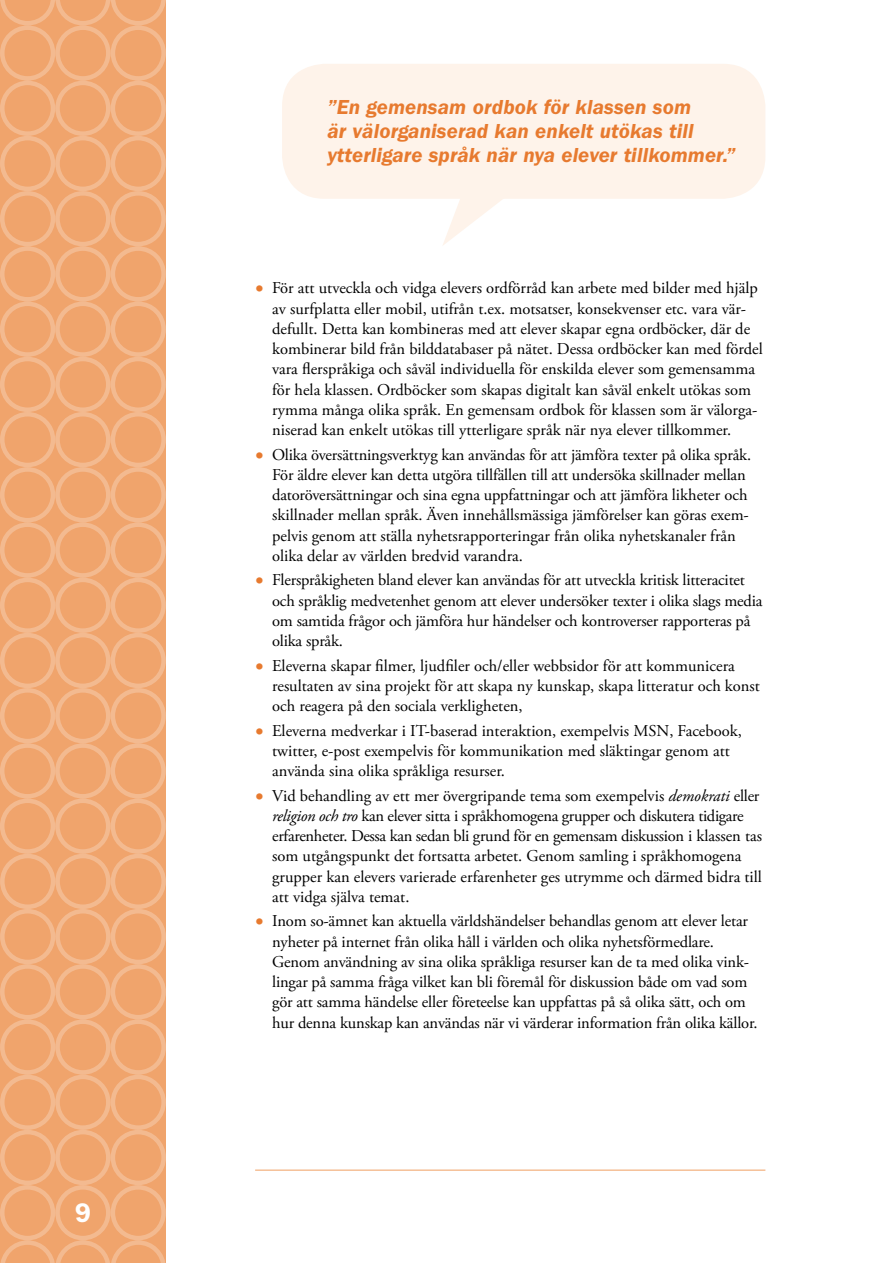
<style>
.page{position:relative;width:893px;height:1263px;background:#fff}
.page>*{position:absolute;margin:0;border:0;box-sizing:border-box;transform-origin:0 0}
.t1{font:600 27px "Franklin Gothic LT";color:#fff}
.t2{font:italic 600 21px/24px "Franklin Gothic LT";letter-spacing:.005em;color:#e77a2f}
.t3{font:16.5px/20.2px "Adobe Garamond Pro";color:#000}
.s1{font-size:22.5px;color:#e77a2f}
.s2{font-style:italic}
</style>
<div class="page">
<hr style="left:255px;top:1169px;width:510px;height:2px;background:#f5bf96">
<div style="left:0;top:0;width:166px;height:1263px;background:#f0a46c"></div>
<div style="left:0;top:412px;width:55px;height:55px;border:4px solid #fff;border-radius:50%"></div>
<div style="left:0;top:854px;width:55px;height:55px;border:4px solid #fff;border-radius:50%"></div>
<div style="left:0;top:633px;width:55px;height:55px;border:4px solid #fff;border-radius:50%"></div>
<div style="left:0;top:1075px;width:55px;height:55px;border:4px solid #fff;border-radius:50%"></div>
<div style="left:0;top:191px;width:55px;height:55px;border:4px solid #fff;border-radius:50%"></div>
<div style="left:0;top:522px;width:55px;height:56px;border:4px solid #fff;border-radius:50%"></div>
<div style="left:0;top:964px;width:55px;height:55px;border:4px solid #fff;border-radius:50%"></div>
<div style="left:0;top:81px;width:55px;height:55px;border:4px solid #fff;border-radius:50%"></div>
<div style="left:0;top:743px;width:55px;height:55px;border:4px solid #fff;border-radius:50%"></div>
<div style="left:0;top:1185px;width:55px;height:55px;border:4px solid #fff;border-radius:50%"></div>
<div style="left:0;top:302px;width:55px;height:55px;border:4px solid #fff;border-radius:50%"></div>
<div style="left:0;top:467px;width:55px;height:55px;border:4px solid #fff;border-radius:50%"></div>
<div style="left:0;top:909px;width:55px;height:55px;border:4px solid #fff;border-radius:50%"></div>
<div style="left:0;top:25px;width:55px;height:56px;border:4px solid #fff;border-radius:50%"></div>
<div style="left:0;top:688px;width:55px;height:55px;border:4px solid #fff;border-radius:50%"></div>
<div style="left:0;top:1130px;width:55px;height:55px;border:4px solid #fff;border-radius:50%"></div>
<div style="left:0;top:246px;width:55px;height:56px;border:4px solid #fff;border-radius:50%"></div>
<div style="left:0;top:578px;width:55px;height:55px;border:4px solid #fff;border-radius:50%"></div>
<div style="left:0;top:1019px;width:55px;height:56px;border:4px solid #fff;border-radius:50%"></div>
<div style="left:0;top:136px;width:55px;height:55px;border:4px solid #fff;border-radius:50%"></div>
<div style="left:0;top:798px;width:55px;height:56px;border:4px solid #fff;border-radius:50%"></div>
<div style="left:0;top:357px;width:55px;height:55px;border:4px solid #fff;border-radius:50%"></div>
<div style="left:55px;top:412px;width:56px;height:55px;border:4px solid #fff;border-radius:50%"></div>
<div style="left:55px;top:854px;width:56px;height:55px;border:4px solid #fff;border-radius:50%"></div>
<div style="left:55px;top:633px;width:55px;height:55px;border:4px solid #fff;border-radius:50%"></div>
<div style="left:55px;top:1075px;width:56px;height:55px;border:4px solid #fff;border-radius:50%"></div>
<div style="left:55px;top:191px;width:56px;height:55px;border:4px solid #fff;border-radius:50%"></div>
<div style="left:55px;top:522px;width:55px;height:56px;border:4px solid #fff;border-radius:50%"></div>
<div style="left:55px;top:964px;width:56px;height:55px;border:4px solid #fff;border-radius:50%"></div>
<div style="left:55px;top:81px;width:56px;height:55px;border:4px solid #fff;border-radius:50%"></div>
<div style="left:55px;top:743px;width:55px;height:55px;border:4px solid #fff;border-radius:50%"></div>
<div style="left:55px;top:1185px;width:56px;height:55px;border:4px solid #fff;border-radius:50%"></div>
<div style="left:55px;top:302px;width:55px;height:55px;border:4px solid #fff;border-radius:50%"></div>
<div style="left:55px;top:467px;width:56px;height:55px;border:4px solid #fff;border-radius:50%"></div>
<div style="left:55px;top:909px;width:56px;height:55px;border:4px solid #fff;border-radius:50%"></div>
<div style="left:55px;top:25px;width:56px;height:56px;border:4px solid #fff;border-radius:50%"></div>
<div style="left:55px;top:688px;width:55px;height:55px;border:4px solid #fff;border-radius:50%"></div>
<div style="left:55px;top:1130px;width:56px;height:55px;border:4px solid #fff;border-radius:50%"></div>
<div style="left:55px;top:246px;width:56px;height:56px;border:4px solid #fff;border-radius:50%"></div>
<div style="left:55px;top:578px;width:55px;height:55px;border:4px solid #fff;border-radius:50%"></div>
<div style="left:55px;top:1019px;width:56px;height:56px;border:4px solid #fff;border-radius:50%"></div>
<div style="left:55px;top:136px;width:56px;height:55px;border:4px solid #fff;border-radius:50%"></div>
<div style="left:55px;top:798px;width:55px;height:56px;border:4px solid #fff;border-radius:50%"></div>
<div style="left:55px;top:357px;width:55px;height:55px;border:4px solid #fff;border-radius:50%"></div>
<div style="left:111px;top:412px;width:55px;height:55px;border:4px solid #fff;border-radius:50%"></div>
<div style="left:111px;top:854px;width:55px;height:55px;border:4px solid #fff;border-radius:50%"></div>
<svg style="left:0;top:0;width:166px;height:25px"></svg>
<div style="left:111px;top:633px;width:55px;height:55px;border:4px solid #fff;border-radius:50%"></div>
<div style="left:111px;top:1075px;width:55px;height:55px;border:4px solid #fff;border-radius:50%"></div>
<div style="left:111px;top:191px;width:55px;height:55px;border:4px solid #fff;border-radius:50%"></div>
<div style="left:111px;top:522px;width:55px;height:56px;border:4px solid #fff;border-radius:50%"></div>
<div style="left:111px;top:964px;width:55px;height:55px;border:4px solid #fff;border-radius:50%"></div>
<div style="left:111px;top:81px;width:55px;height:55px;border:4px solid #fff;border-radius:50%"></div>
<div style="left:111px;top:743px;width:55px;height:55px;border:4px solid #fff;border-radius:50%"></div>
<div style="left:111px;top:1185px;width:55px;height:55px;border:4px solid #fff;border-radius:50%"></div>
<div style="left:111px;top:302px;width:55px;height:55px;border:4px solid #fff;border-radius:50%"></div>
<div style="left:111px;top:467px;width:55px;height:55px;border:4px solid #fff;border-radius:50%"></div>
<div style="left:111px;top:909px;width:55px;height:55px;border:4px solid #fff;border-radius:50%"></div>
<div style="left:111px;top:25px;width:55px;height:56px;border:4px solid #fff;border-radius:50%"></div>
<div style="left:111px;top:688px;width:55px;height:55px;border:4px solid #fff;border-radius:50%"></div>
<div style="left:111px;top:1130px;width:55px;height:55px;border:4px solid #fff;border-radius:50%"></div>
<div style="left:111px;top:246px;width:55px;height:56px;border:4px solid #fff;border-radius:50%"></div>
<div style="left:111px;top:578px;width:55px;height:55px;border:4px solid #fff;border-radius:50%"></div>
<div style="left:111px;top:1019px;width:55px;height:56px;border:4px solid #fff;border-radius:50%"></div>
<div style="left:111px;top:136px;width:55px;height:55px;border:4px solid #fff;border-radius:50%"></div>
<div style="left:111px;top:798px;width:55px;height:56px;border:4px solid #fff;border-radius:50%"></div>
<svg style="left:0;top:1240px;width:165px;height:23px"></svg>
<div style="left:111px;top:357px;width:55px;height:55px;border:4px solid #fff;border-radius:50%"></div>
<div style="left:282px;top:64px;width:483px;height:135px;background:#fef3ea;border-radius:43px"></div>
<svg style="left:443px;top:199px;width:60px;height:46px"></svg>
<h1 class="t1" style="left:75px;top:1196px;width:18px">9</h1>
<p class="t2" style="left:327px;top:95px;width:410px">”En gemensam ordbok för klassen som<br>är välorganiserad kan enkelt utökas till ytterligare språk när nya elever tillkommer.”</p>
<p class="t3" style="left:272px;top:279px;width:492px;text-indent:-17px"><span class="s1">•</span> För att utveckla och vidga elevers ordförråd kan arbete med bilder med hjälp av surfplatta eller mobil, utifrån t.ex. motsatser, konsekvenser etc. vara vär&shy;defullt. Detta kan kombineras med att elever skapar egna ordböcker, där de kombinerar bild från bilddatabaser på nätet. Dessa ordböcker kan med fördel vara flerspråkiga och såväl individuella för enskilda elever som gemensamma för hela klassen. Ordböcker som skapas digitalt kan såväl enkelt utökas som rymma många olika språk. En gemensam ordbok för klassen som är välorga&shy;niserad kan enkelt utökas till ytterligare språk när nya elever tillkommer.</p>
<p class="t3" style="left:272px;top:445px;width:481px;text-indent:-17px"><span class="s1">•</span> Olika översättningsverktyg kan användas för att jämföra texter på olika språk.<br>För äldre elever kan detta utgöra tillfällen till att undersöka skillnader mellan datoröversättningar och sina egna uppfattningar och att jämföra likheter och skillnader mellan språk. Även innehållsmässiga jämförelser kan göras exem&shy;pelvis genom att ställa nyhetsrapporteringar från olika nyhetskanaler från olika delar av världen bredvid varandra.</p>
<p class="t3" style="left:272px;top:571px;width:492px;text-indent:-17px"><span class="s1">•</span> Flerspråkigheten bland elever kan användas för att utveckla kritisk litteracitet och språklig medvetenhet genom att elever undersöker texter i olika slags media om samtida frågor och jämföra hur händelser och kontroverser rapporteras på olika språk.</p>
<p class="t3" style="left:272px;top:656px;width:489px;text-indent:-17px"><span class="s1">•</span> Eleverna skapar filmer, ljudfiler och/eller webbsidor för att kommunicera resultaten av sina projekt för att skapa ny kunskap, skapa litteratur och konst och reagera på den sociala verkligheten,</p>
<p class="t3" style="left:272px;top:721px;width:471px;text-indent:-17px"><span class="s1">•</span> Eleverna medverkar i IT-baserad interaktion, exempelvis MSN, Facebook, twitter, e-post exempelvis för kommunikation med släktingar genom att använda sina olika språkliga resurser.</p>
<p class="t3" style="left:272px;top:786px;width:491px;text-indent:-17px"><span class="s1">•</span> Vid behandling av ett mer övergripande tema som exempelvis <span class="s2">demokrati</span> eller <span class="s2">religion och tro</span> kan elever sitta i språkhomogena grupper och diskutera tidigare erfarenheter. Dessa kan sedan bli grund för en gemensam diskussion i klassen tas som utgångspunkt det fortsatta arbetet. Genom samling i språkhomogena grupper kan elevers varierade erfarenheter ges utrymme och därmed bidra till att vidga själva temat.</p>
<p class="t3" style="left:272px;top:912px;width:487px;text-indent:-17px"><span class="s1">•</span> Inom so-ämnet kan aktuella världshändelser behandlas genom att elever letar nyheter på internet från olika håll i världen och olika nyhetsförmedlare.<br>Genom användning av sina olika språkliga resurser kan de ta med olika vink&shy;lingar på samma fråga vilket kan bli föremål för diskussion både om vad som gör att samma händelse eller företeelse kan uppfattas på så olika sätt, och om hur denna kunskap kan användas när vi värderar information från olika källor.</p>
</div>
